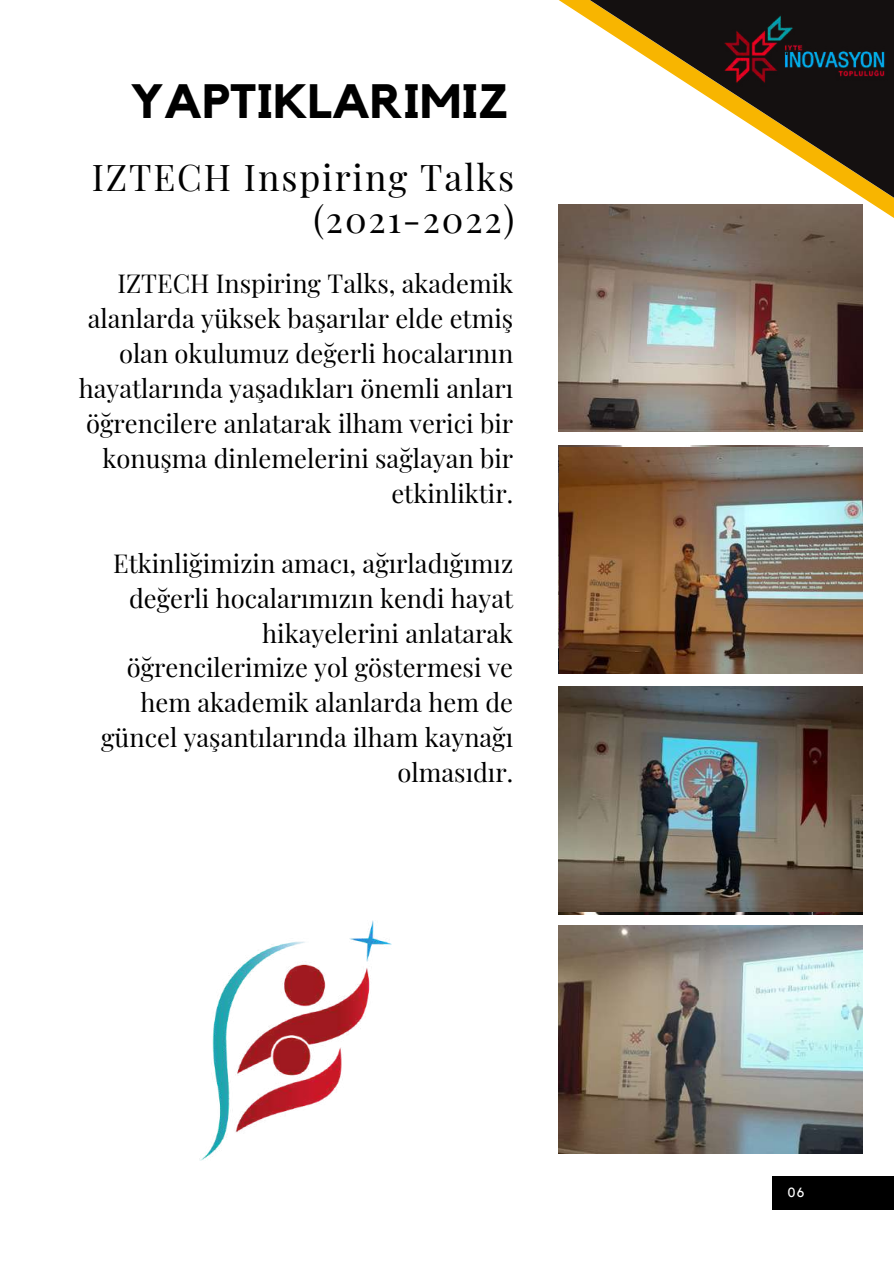
<style>
.page{position:relative;width:894px;height:1264px;background:#fff}
.page>*{position:absolute;margin:0;border:0;box-sizing:border-box;transform-origin:0 0}
.t1{font:700 48px "Kollektif";color:#000}
.t2{font:36px/41.7px "Playfair Display";letter-spacing:.05em;color:#000;text-align:right}
.t3{font:25.5px/35px "Playfair Display";color:#000;text-align:right}
.t4{font:13.2px "Kollektif";color:#fff}
</style>
<div class="page">
<div style="left:772px;top:1176px;width:121px;height:33px;background:#000"></div>
<svg style="left:559px;top:0;width:334px;height:341px"></svg>
<img style="left:558px;top:204px;width:304px;height:228px">
<img style="left:558px;top:925px;width:304px;height:228px">
<img style="left:720px;top:0;width:169px;height:119px">
<img style="left:559px;top:447px;width:303px;height:226px">
<img style="left:558px;top:686px;width:304px;height:225px">
<img style="left:199px;top:920px;width:192px;height:239px">
<h1 class="t1" style="left:130px;top:79px;width:379px">YAPTIKLARIMIZ</h1>
<h2 class="t2" style="left:92px;top:155px;width:424px">IZTECH Inspiring Talks (2021-2022)</h2>
<p class="t3" style="left:79px;top:265px;width:436px">IZTECH Inspiring Talks, akademik alanlarda yüksek başarılar elde etmiş olan okulumuz değerli hocalarının hayatlarında yaşadıkları önemli anları öğrencilere anlatarak ilham verici bir konuşma dinlemelerini sağlayan bir etkinliktir.</p>
<p class="t3" style="left:101px;top:544px;width:413px">Etkinliğimizin amacı, ağırladığımız değerli hocalarımızın kendi hayat hikayelerini anlatarak öğrencilerimize yol göstermesi ve hem akademik alanlarda hem de güncel yaşantılarında ilham kaynağı olmasıdır.</p>
<p class="t4" style="left:787px;top:1186px;width:18px">06</p>
</div>
